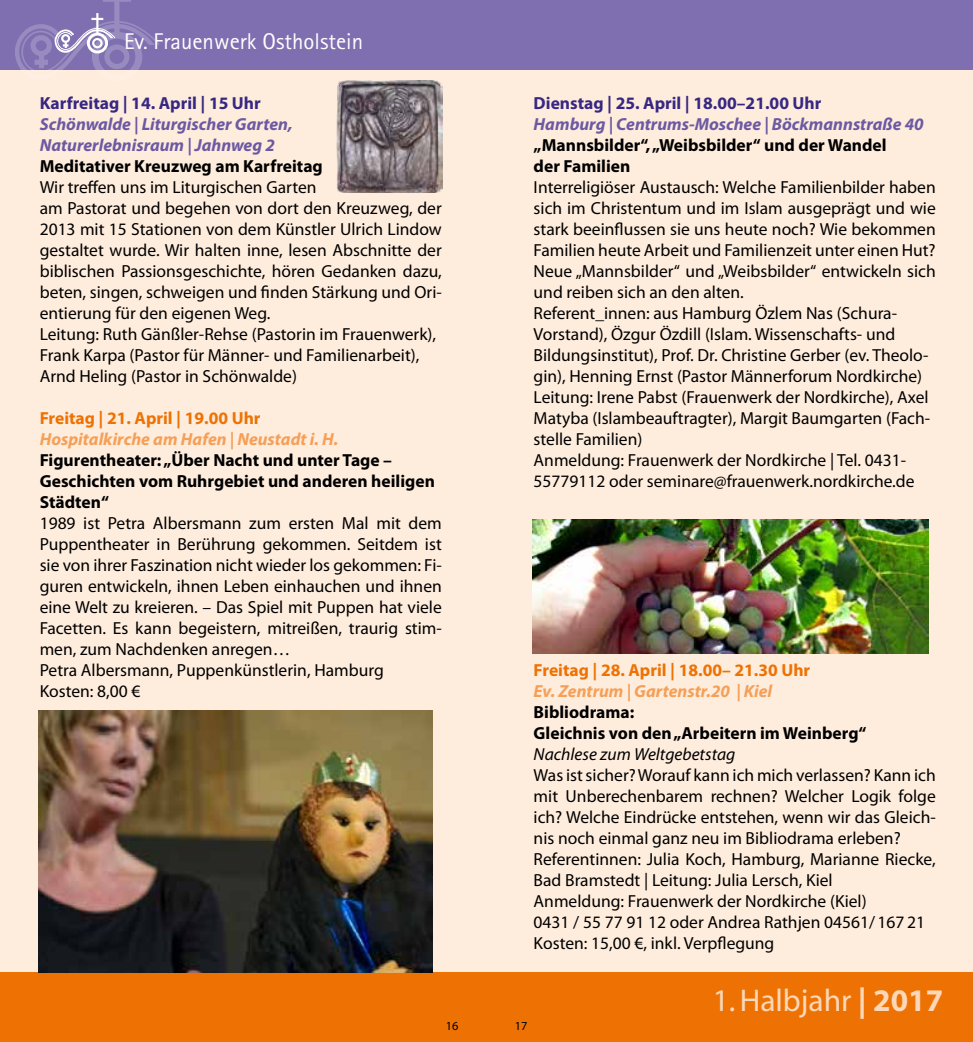
<style>
.page{position:relative;width:973px;height:1042px;background:#fff}
.page>*{position:absolute;margin:0;border:0;box-sizing:border-box;transform-origin:0 0}
.t1{font:31.5px "Myriad";color:#fcd8b9}
.t2{font:22.75px "Rotis Sans Serif";color:#fff}
.t3{font:17.5px/21px "Myriad Pro";color:#000}
.t4{font:700 17.5px/21px "Myriad Pro";color:#000}
.t5{font:italic 700 17.5px/21px "Myriad Pro";color:#6b59a3}
.t6{font:italic 700 17.5px "Myriad Pro";color:#f59f57}
.t7{font:700 17.5px "Myriad Pro";color:#362783}
.t8{font:700 17.5px "Myriad Pro";color:#ee7203}
.t9{font:italic 17.5px "Myriad Pro";color:#000}
.t10{font:12.25px "Myriad";color:#000}
.s1{font-weight:700}
</style>
<div class="page">
<div style="left:0;top:0;width:486px;height:1042px;background:#feecdc"></div>
<div style="left:486px;top:0;width:486px;height:1040px;background:#feecdc"></div>
<div style="left:0;top:0;width:972px;height:69px;background:#7f6fb0"></div>
<div style="left:0;top:972px;width:972px;height:70px;background:#ee7203"></div>
<img style="left:532px;top:520px;width:396px;height:134px">
<div style="left:114px;top:0;width:5px;height:33px;background:#988bbf"></div>
<hr style="left:103px;top:0;width:28px;height:2px;background:#fff">
<hr style="left:96px;top:13px;width:2px;height:20px;background:#fff">
<svg style="left:13px;top:18px;width:147px;height:52px"></svg>
<img style="left:336px;top:81px;width:107px;height:112px">
<img style="left:38px;top:710px;width:394px;height:263px">
<h2 class="t2" style="left:124px;top:28px;width:240px">Ev. Frauenwerk Ostholstein</h2>
<p class="t7" style="left:40px;top:91px;width:222px">Karfreitag | 14. April | 15 Uhr</p>
<p class="t5" style="left:40px;top:113px;width:254px">Schönwalde | Liturgischer Garten,<br>Naturerlebnisraum | Jahnweg 2</p>
<p class="t4" style="left:40px;top:155px;width:284px">Meditativer Kreuzweg am Karfreitag</p>
<p class="t3" style="left:40px;top:176px;width:403px">Wir treffen uns im Liturgischen Garten<br>am Pastorat und begehen von dort den Kreuzweg, der 2013 mit 15 Stationen von dem Künstler Ulrich Lindow gestaltet wurde. Wir halten inne, lesen Abschnitte der biblischen Passionsgeschichte, hören Gedanken dazu, beten, singen, schweigen und finden Stärkung und Ori&shy;entierung für den eigenen Weg.<br>Leitung: Ruth Gänßler-Rehse (Pastorin im Frauenwerk), Frank Karpa (Pastor für Männer- und Familienarbeit), Arnd Heling (Pastor in Schönwalde)</p>
<p class="t8" style="left:40px;top:406px;width:222px">Freitag | 21. April | 19.00 Uhr</p>
<p class="t6" style="left:40px;top:427px;width:300px">Hospitalkirche am Hafen | Neustadt i. H.</p>
<p class="t4" style="left:40px;top:449px;width:396px">Figurentheater: „Über Nacht und unter Tage –<br>Geschichten vom Ruhrgebiet und anderen heiligen<br>Städten“</p>
<p class="t3" style="left:40px;top:512px;width:403px">1989 ist Petra Albersmann zum ersten Mal mit dem Puppentheater in Berührung gekommen. Seitdem ist sie von ihrer Faszination nicht wieder los gekommen: Fi&shy;guren entwickeln, ihnen Leben einhauchen und ihnen eine Welt zu kreieren. – Das Spiel mit Puppen hat viele Facetten. Es kann begeistern, mitreißen, traurig stim&shy;men, zum Nachdenken anregen…<br>Petra Albersmann, Puppenkünstlerin, Hamburg Kosten: 8,00 €</p>
<p class="t7" style="left:533px;top:91px;width:289px">Dienstag | 25. April | 18.00–21.00 Uhr</p>
<p class="t5" style="left:533px;top:113px;width:391px">Hamburg | Centrums-Moschee | Böckmannstraße 40</p>
<p class="t4" style="left:533px;top:134px;width:354px">„Mannsbilder“, „Weibsbilder“ und der Wandel der Familien</p>
<p class="t3" style="left:533px;top:176px;width:403px">Interreligiöser Austausch: Welche Familienbilder haben sich im Christentum und im Islam ausgeprägt und wie stark beeinflussen sie uns heute noch? Wie bekommen Familien heute Arbeit und Familienzeit unter einen Hut?<br>Neue „Mannsbilder“ und „Weibsbilder“ entwickeln sich und reiben sich an den alten.<br>Referent_innen: aus Hamburg Özlem Nas (Schura-Vorstand), Özgur Özdill (Islam. Wissenschafts- und Bildungsinstitut), Prof. Dr. Christine Gerber (ev. Theolo&shy;gin), Henning Ernst (Pastor Männerforum Nordkirche)<br>Leitung: Irene Pabst (Frauenwerk der Nordkirche), Axel Matyba (Islambeauftragter), Margit Baumgarten (Fach&shy;stelle Familien)<br>Anmeldung: Frauenwerk der Nordkirche | Tel. 0431- 55779112 oder seminare@frauenwerk.nordkirche.de</p>
<p class="t8" style="left:533px;top:658px;width:278px">Freitag | 28. April | 18.00– 21.30 Uhr</p>
<p class="t6" style="left:533px;top:679px;width:240px">Ev. Zentrum | Gartenstr.20 | Kiel</p>
<p class="t4" style="left:533px;top:701px;width:334px">Bibliodrama:<br>Gleichnis von den „Arbeitern im Weinberg“</p>
<p class="t9" style="left:533px;top:743px;width:203px">Nachlese zum Weltgebetstag</p>
<p class="t3" style="left:533px;top:764px;width:403px">Was ist sicher? Worauf kann ich mich verlassen? Kann ich mit Unberechenbarem rechnen? Welcher Logik folge ich? Welche Eindrücke entstehen, wenn wir das Gleich&shy;nis noch einmal ganz neu im Bibliodrama erleben?<br>Referentinnen: Julia Koch, Hamburg, Marianne Riecke, Bad Bramstedt | Leitung: Julia Lersch, Kiel<br>Anmeldung: Frauenwerk der Nordkirche (Kiel)<br>0431 / 55 77 91 12 oder Andrea Rathjen 04561/ 167 21<br>Kosten: 15,00 €, inkl. Verpflegung</p>
<h1 class="t1" style="left:712px;top:985px;width:232px">1. Halbjahr <span class="s1">| 2017</span></h1>
<p class="t10" style="left:446px;top:1019px;width:14px">16</p>
<p class="t10" style="left:514px;top:1019px;width:14px">17</p>
</div>
